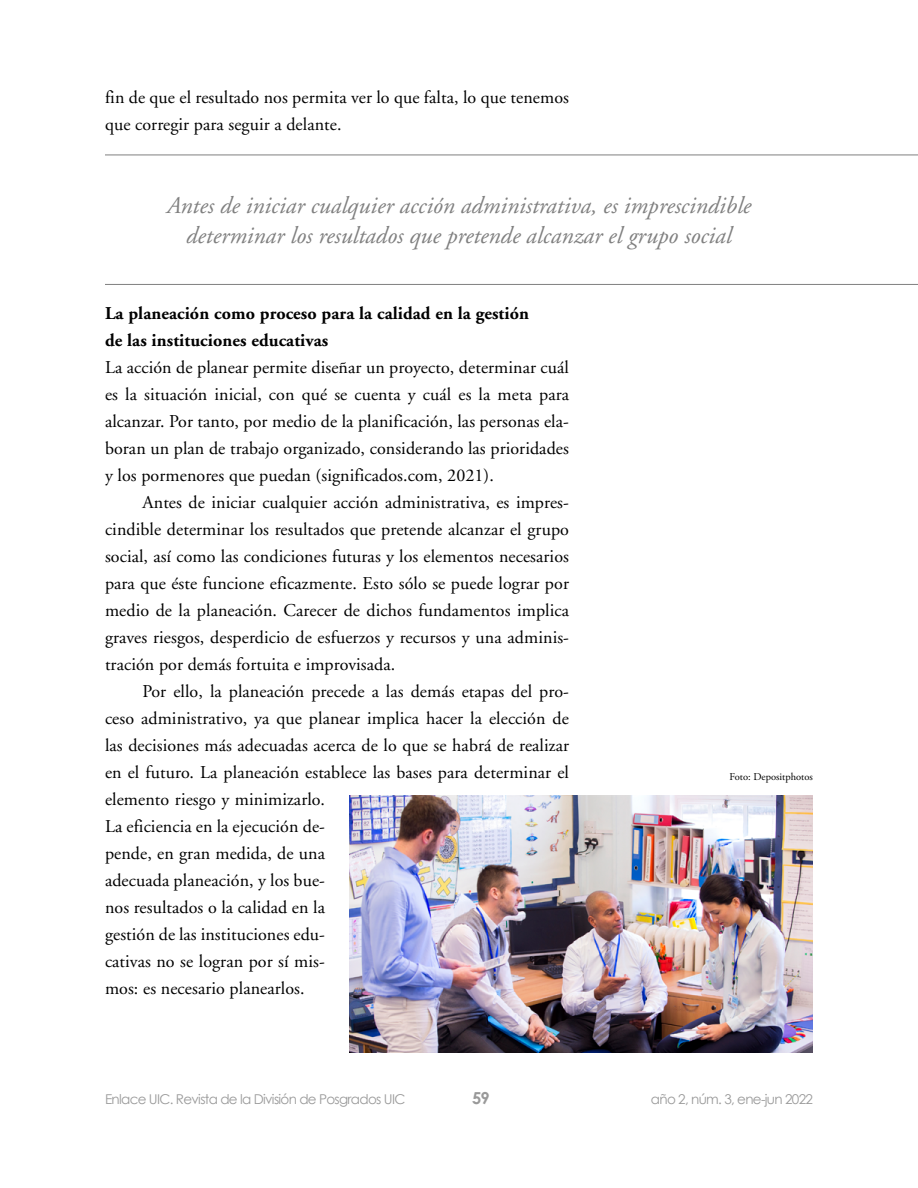
<style>
.page{position:relative;width:918px;height:1188px;background:#fff}
.page>*{position:absolute;margin:0;border:0;box-sizing:border-box;transform-origin:0 0}
.t1{font:italic 24px/30px "Adobe Garamond";color:#808080;text-align:center}
.t2{font:18px/27px "Adobe Garamond";letter-spacing:.005em;color:#000}
.t3{font:700 18px/27px "Adobe Garamond";letter-spacing:.005em;color:#000}
.t4{font:700 16.5px "Century Gothic";color:#999}
.t5{font:13.5px "Century Gothic";letter-spacing:-.05em;color:#999}
.t6{font:10.5px "Adobe Garamond Pro";color:#000}
</style>
<div class="page">
<img style="left:349px;top:796px;width:464px;height:257px">
<hr style="left:105px;top:155px;width:813px;height:1px;background:#808080">
<hr style="left:105px;top:284px;width:813px;height:1px;background:#808080">
<p class="t2" style="left:105px;top:84px;width:466px">fin de que el resultado nos permita ver lo que falta, lo que tenemos que corregir para seguir a delante.</p>
<h1 class="t1" style="left:167px;top:191px;width:586px">Antes de iniciar cualquier acción administrativa, es imprescindible determinar los resultados que pretende alcanzar el grupo social</h1>
<p class="t3" style="left:105px;top:300px;width:426px">La planeación como proceso para la calidad en la gestión de las instituciones educativas</p>
<p class="t2" style="left:105px;top:354px;width:466px;text-align:justify">La acción de planear permite diseñar un proyecto, determinar cuál es la situación inicial, con qué se cuenta y cuál es la meta para alcanzar. Por tanto, por medio de la planificación, las personas ela&shy;boran un plan de trabajo organizado, considerando las prioridades y los pormenores que puedan (significados.com, 2021).</p>
<p class="t2" style="left:105px;top:489px;width:466px;text-align:justify;text-indent:37px">Antes de iniciar cualquier acción administrativa, es impres&shy;cindible determinar los resultados que pretende alcanzar el grupo social, así como las condiciones futuras y los elementos necesarios para que éste funcione eficazmente. Esto sólo se puede lograr por medio de la planeación. Carecer de dichos fundamentos implica graves riesgos, desperdicio de esfuerzos y recursos y una adminis&shy;tración por demás fortuita e improvisada.</p>
<p class="t2" style="left:105px;top:678px;width:466px;text-indent:37px">Por ello, la planeación precede a las demás etapas del pro&shy;ceso administrativo, ya que planear implica hacer la elección de las decisiones más adecuadas acerca de lo que se habrá de realizar en el futuro. La planeación establece las bases para determinar el elemento riesgo y minimizarlo.<br>La eficiencia en la ejecución de-<br>pende, en gran medida, de una<br>adecuada planeación, y los bue-<br>nos resultados o la calidad en la<br>gestión de las instituciones edu-<br>cativas no se logran por sí mis-<br>mos: es necesario planearlos.</p>
<p class="t6" style="left:729px;top:770px;width:85px">Foto: Depositphotos</p>
<p class="t5" style="left:105px;top:1091px;width:302px">Enlace UIC. Revista de la División de Posgrados UIC</p>
<p class="t4" style="left:472px;top:1087px;width:19px">59</p>
<p class="t5" style="left:651px;top:1091px;width:164px">año 2, núm. 3, ene-jun 2022</p>
</div>
